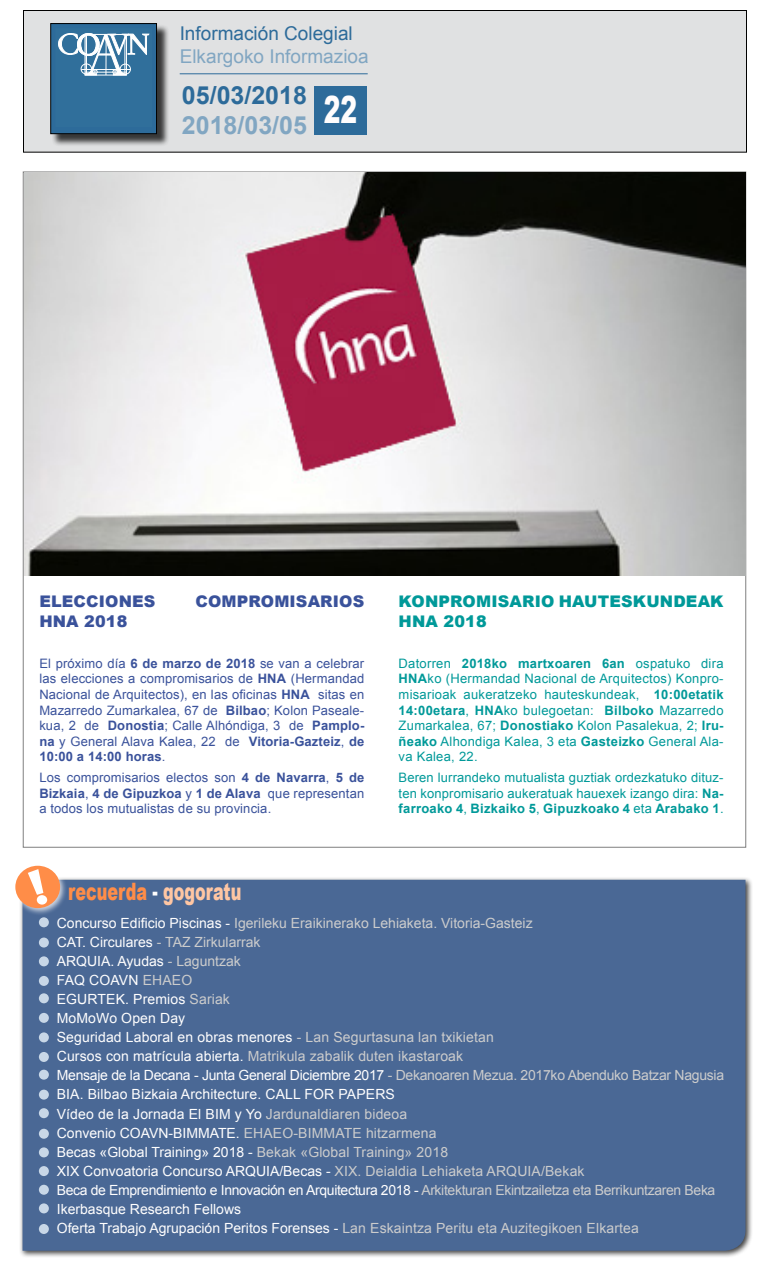
<style>
.page{position:relative;width:770px;height:1270px;background:#fff}
.page>*{position:absolute;margin:0;border:0;box-sizing:border-box;transform-origin:0 0}
.t1{font:900 37.5px "Arial";color:#fffdfd;scale:.67 1}
.t2{font:700 25px "Arial";color:#2d6b9a}
.t3{font:700 25px "Arial";color:#81a6c2}
.t4{font:900 24px "Arial";color:#ff8d48;scale:.67 1}
.t5{font:19px "Arial";color:#81a6c2}
.t6{font:19px "Arial";color:#2d6b9a}
.t7{font:900 16px/19.2px "Arial";letter-spacing:.01em;color:#099}
.t8{font:900 16px "Arial";letter-spacing:.01em;color:#3a529b}
.t9{font:14px/19.1px "Arial";color:#fffefe}
.t10{font:13px/15.6px "Arial";letter-spacing:.015em;color:#099;text-align:justify}
.t11{font:13px/15.6px "Arial";letter-spacing:.01em;color:#3a529b;text-align:justify}
.s1{font-weight:700}
.s2{color:#fffefe}
.s3{color:#ffc6a3}
.s4{color:#ccc}
</style>
<div class="page">
<div style="left:24px;top:10px;width:722px;height:142px;background:#e0e1e2"></div>
<div style="left:23px;top:10px;width:724px;height:143px;border:1px solid #000"></div>
<div style="left:23px;top:172px;width:723px;height:675px;background:#fff;border:1px solid #808080"></div>
<div style="left:19px;top:876px;width:734px;height:382px;background:#000;opacity:.75"></div>
<div style="left:23px;top:880px;width:723px;height:371px;background:#4a6895"></div>
<div style="left:39px;top:917px;width:10px;height:10px;background:#c8d7e7;border-radius:50%"></div>
<div style="left:39px;top:938px;width:10px;height:10px;background:#c8d7e7;border-radius:50%"></div>
<div style="left:39px;top:956px;width:10px;height:10px;background:#c8d7e7;border-radius:50%"></div>
<div style="left:39px;top:976px;width:10px;height:10px;background:#c8d7e7;border-radius:50%"></div>
<div style="left:39px;top:993px;width:10px;height:10px;background:#c8d7e7;border-radius:50%"></div>
<div style="left:39px;top:1013px;width:10px;height:10px;background:#c8d7e7;border-radius:50%"></div>
<div style="left:39px;top:1032px;width:10px;height:10px;background:#c8d7e7;border-radius:50%"></div>
<div style="left:39px;top:1052px;width:10px;height:10px;background:#c8d7e7;border-radius:50%"></div>
<div style="left:39px;top:1070px;width:10px;height:10px;background:#c8d7e7;border-radius:50%"></div>
<div style="left:39px;top:1090px;width:10px;height:10px;background:#c8d7e7;border-radius:50%"></div>
<div style="left:39px;top:1108px;width:10px;height:10px;background:#c8d7e7;border-radius:50%"></div>
<div style="left:39px;top:1129px;width:10px;height:10px;background:#c8d7e7;border-radius:50%"></div>
<div style="left:39px;top:1147px;width:10px;height:10px;background:#c8d7e7;border-radius:50%"></div>
<div style="left:39px;top:1166px;width:10px;height:10px;background:#c8d7e7;border-radius:50%"></div>
<div style="left:39px;top:1185px;width:10px;height:10px;background:#c8d7e7;border-radius:50%"></div>
<div style="left:39px;top:1203px;width:10px;height:10px;background:#c8d7e7;border-radius:50%"></div>
<div style="left:39px;top:1224px;width:10px;height:10px;background:#c8d7e7;border-radius:50%"></div>
<div style="left:12px;top:862px;width:56px;height:54px;background:#fff;opacity:.75"></div>
<div style="left:15px;top:866px;width:45px;height:42px;background:#ff8d48;border-radius:50%"></div>
<svg style="left:28px;top:869px;width:15px;height:26px"></svg>
<div style="left:37px;top:895px;width:10px;height:10px;background:#fff;border-radius:50%"></div>
<img style="left:24px;top:172px;width:722px;height:403px">
<div style="left:52px;top:25px;width:117px;height:122px;background:#000;opacity:.75"></div>
<div style="left:51px;top:24px;width:106px;height:110px;background:#2d6b9a"></div>
<div style="left:56px;top:29px;width:95px;height:97px;background:#306f9b"></div>
<svg style="left:58px;top:33px;width:91px;height:42px"></svg>
<hr style="left:85px;top:75px;width:41px;height:1px;background:#fff">
<hr style="left:81px;top:69px;width:49px;height:1px;background:#fff">
<hr style="left:125px;top:35px;width:1px;height:40px;background:#fff">
<hr style="left:86px;top:35px;width:1px;height:40px;background:#fff">
<div style="left:50px;top:23px;width:107px;height:111px;border:1px solid #000"></div>
<hr style="left:180px;top:73px;width:188px;height:1px;background:#2d6b9a">
<div style="left:314px;top:86px;width:53px;height:49px;background:#2d6b9a"></div>
<h3 class="t6" style="left:180px;top:21px;width:175px">Información Colegial</h3>
<h3 class="t5" style="left:180px;top:44px;width:191px">Elkargoko Informazioa</h3>
<h1 class="t1" style="left:324px;top:82px;width:51px">22</h1>
<h2 class="t2" style="left:182px;top:78px;width:127px">05/03/2018</h2>
<h2 class="t3" style="left:182px;top:108px;width:127px">2018/03/05</h2>
<p class="t8" style="left:39px;top:590px;width:118px">ELECCIONES</p>
<p class="t8" style="left:195px;top:590px;width:170px">COMPROMISARIOS</p>
<p class="t8" style="left:39px;top:609px;width:90px">HNA 2018</p>
<p class="t11" style="left:39px;top:656px;width:326px">El próximo día <span class="s1">6 de marzo de 2018</span> se van a celebrar las elecciones a compromisarios de <span class="s1">HNA</span> (Hermandad Nacional de Arquitectos), en las oficinas <span class="s1">HNA</span> sitas en Mazarredo Zumarkalea, 67 de <span class="s1">Bilbao</span>; Kolon Paseale&shy;kua, 2 de <span class="s1">Donostia</span>; Calle Alhóndiga, 3 de <span class="s1">Pamplo&shy;na</span> y General Alava Kalea, 22 de <span class="s1">Vitoria-Gazteiz</span>, <span class="s1">de 10:00 a 14:00 horas</span>.</p>
<p class="t11" style="left:39px;top:770px;width:326px">Los compromisarios electos son <span class="s1">4 de Navarra</span>, <span class="s1">5 de Bizkaia</span>, <span class="s1">4 de Gipuzkoa</span> y <span class="s1">1 de Alava</span> que representan a todos los mutualistas de su provincia.</p>
<h3 class="t4" style="left:68px;top:874px;width:260px">recuerda <span class="s2">-</span> <span class="s3">gogoratu</span></h3>
<p class="t7" style="left:399px;top:592px;width:326px">KONPROMISARIO HAUTESKUNDEAK<br>HNA 2018</p>
<p class="t10" style="left:399px;top:656px;width:326px">Datorren <span class="s1">2018ko martxoaren 6an</span> ospatuko dira <span class="s1">HNA</span>ko (Hermandad Nacional de Arquitectos) Konpro&shy;misarioak aukeratzeko hauteskundeak, <span class="s1">10:00etatik 14:00etara</span>, <span class="s1">HNA</span>ko bulegoetan: <span class="s1">Bilboko</span> Mazarredo Zumarkalea, 67; <span class="s1">Donostiako</span> Kolon Pasalekua, 2; <span class="s1">Iru&shy;ñeako</span> Alhondiga Kalea, 3 eta <span class="s1">Gasteizko</span> General Ala&shy;va Kalea, 22.</p>
<p class="t10" style="left:399px;top:770px;width:326px">Beren lurrandeko mutualista guztiak ordezkatuko dituz&shy;ten konpromisario aukeratuak hauexek izango dira: <span class="s1">Na&shy;farroako 4</span>, <span class="s1">Bizkaiko 5</span>, <span class="s1">Gipuzkoako 4</span> eta <span class="s1">Arabako 1</span>.</p>
<p class="t9" style="left:57px;top:914px;width:669px">Concurso Edificio Piscinas - <span class="s4">Igerileku Eraikinerako Lehiaketa. Vitoria-Gasteiz<br></span>CAT. Circulares <span class="s4">- TAZ Zirkularrak<br></span>ARQUIA. Ayudas <span class="s4">- Laguntzak<br></span>FAQ COAVN <span class="s4">EHAEO<br></span>EGURTEK. Premios <span class="s4">Sariak<br></span>MoMoWo Open Day<br>Seguridad Laboral en obras menores <span class="s4">- Lan Segurtasuna lan txikietan<br></span>Cursos con matrícula abierta. <span class="s4">Matrikula zabalik duten ikastaroak<br></span>Mensaje de la Decana - Junta General Diciembre 2017 <span class="s4">- Dekanoaren Mezua. 2017ko Abenduko Batzar Nagusia </span>BIA. Bilbao Bizkaia Architecture. CALL FOR PAPERS<br>Vídeo de la Jornada El BIM y Yo <span class="s4">Jardunaldiaren bideoa<br></span>Convenio COAVN-BIMMATE. <span class="s4">EHAEO-BIMMATE hitzarmena<br></span>Becas «Global Training» 2018 - <span class="s4">Bekak «Global Training» 2018<br></span>XIX Convoatoria Concurso ARQUIA/Becas - <span class="s4">XIX. Deialdia Lehiaketa ARQUIA/Bekak<br></span>Beca de Emprendimiento e Innovación en Arquitectura 2018 - <span class="s4">Arkitekturan Ekintzailetza eta Berrikuntzaren Beka </span>Ikerbasque Research Fellows<br>Oferta Trabajo Agrupación Peritos Forenses - <span class="s4">Lan Eskaintza Peritu eta Auzitegikoen Elkartea</span></p>
</div>
